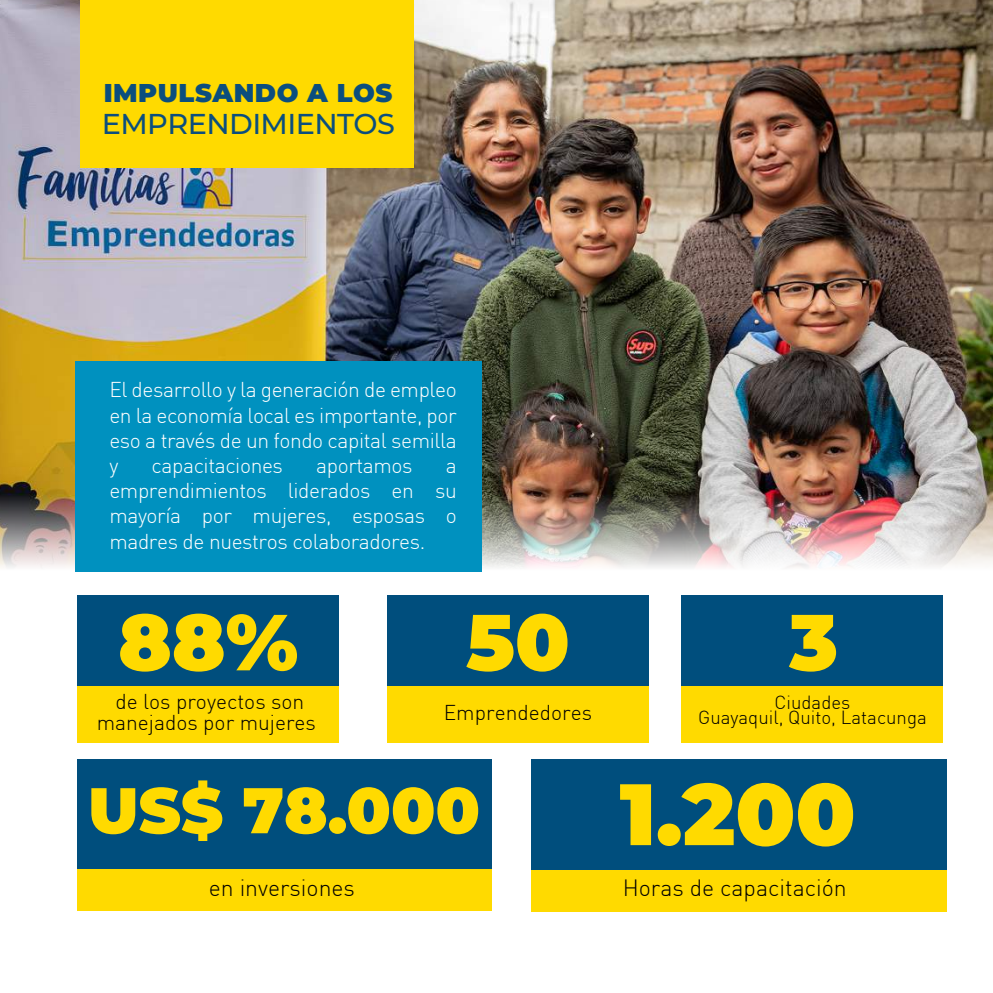
<style>
.page{position:relative;width:993px;height:993px;background:#fff}
.page>*{position:absolute;margin:0;border:0;box-sizing:border-box;transform-origin:0 0}
.t1{font:900 86.8px "Montserrat";color:#ffda00}
.t2{font:900 79.1px "Montserrat";color:#ffda00}
.t3{font:900 64.4px "Montserrat";color:#ffda00}
.t4{font:500 28.7px "Montserrat";letter-spacing:-.02em;color:#0b4e7e}
.t5{font:900 25.72px "Montserrat";letter-spacing:.02em;color:#0b4e7e}
.t6{font:300 23.1px "DIN";color:#000}
.t7{font:300 22.93px "DIN";color:#000}
.t8{font:300 21px/25.2px "DIN";letter-spacing:-.02em;color:#fff;text-align:justify}
.t9{font:300 21px/21px "DIN";color:#000;text-align:center}
.t10{font:300 18.55px/15px "DIN";color:#000;text-align:center}
</style>
<div class="page">
<img style="left:0;top:0;width:992px;height:912px">
<div style="left:75px;top:361px;width:406px;height:210px;background:#0091bf"></div>
<div style="left:80px;top:0;width:333px;height:168px;background:#ffda00"></div>
<div style="left:77px;top:594px;width:261px;height:92px;background:#004e7d"></div>
<div style="left:77px;top:686px;width:261px;height:56px;background:#ffda00"></div>
<div style="left:387px;top:594px;width:261px;height:92px;background:#004e7d"></div>
<div style="left:387px;top:686px;width:261px;height:56px;background:#ffda00"></div>
<div style="left:681px;top:594px;width:261px;height:92px;background:#004e7d"></div>
<div style="left:681px;top:686px;width:261px;height:56px;background:#ffda00"></div>
<div style="left:77px;top:758px;width:414px;height:113px;background:#004e7d"></div>
<div style="left:77px;top:869px;width:414px;height:41px;background:#ffda00"></div>
<div style="left:531px;top:758px;width:415px;height:113px;background:#004e7d"></div>
<div style="left:531px;top:869px;width:415px;height:42px;background:#ffda00"></div>
<p class="t5" style="left:104px;top:74px;width:290px">IMPULSANDO A LOS</p>
<h3 class="t4" style="left:102px;top:103px;width:294px">EMPRENDIMIENTOS</h3>
<p class="t8" style="left:109px;top:377px;width:349px">El desarrollo y la generación de empleo en la economía local es importante, por eso a través de un fondo capital semilla y</p>
<p class="t8" style="left:152px;top:452px;width:133px">capacitaciones</p>
<p class="t8" style="left:316px;top:452px;width:98px">aportamos</p>
<p class="t8" style="left:109px;top:452px;width:349px;text-indent:336px">a emprendimientos liderados en su mayoría por mujeres, esposas o madres de nuestros colaboradores.</p>
<h2 class="t2" style="left:118px;top:582px;width:181px">88%</h2>
<p class="t9" style="left:97px;top:690px;width:221px">de los proyectos son manejados por mujeres</p>
<h2 class="t2" style="left:465px;top:582px;width:105px">50</h2>
<p class="t9" style="left:443px;top:701px;width:150px">Emprendedores</p>
<h3 class="t3" style="left:88px;top:761px;width:393px">US$ 78.000</h3>
<p class="t7" style="left:209px;top:873px;width:147px">en inversiones</p>
<h2 class="t2" style="left:789px;top:582px;width:50px">3</h2>
<p class="t10" style="left:698px;top:694px;width:230px">Ciudades<br>Guayaquil, Quito, Latacunga</p>
<h1 class="t1" style="left:619px;top:748px;width:237px">1.200</h1>
<p class="t6" style="left:622px;top:873px;width:225px">Horas de capacitación</p>
</div>
